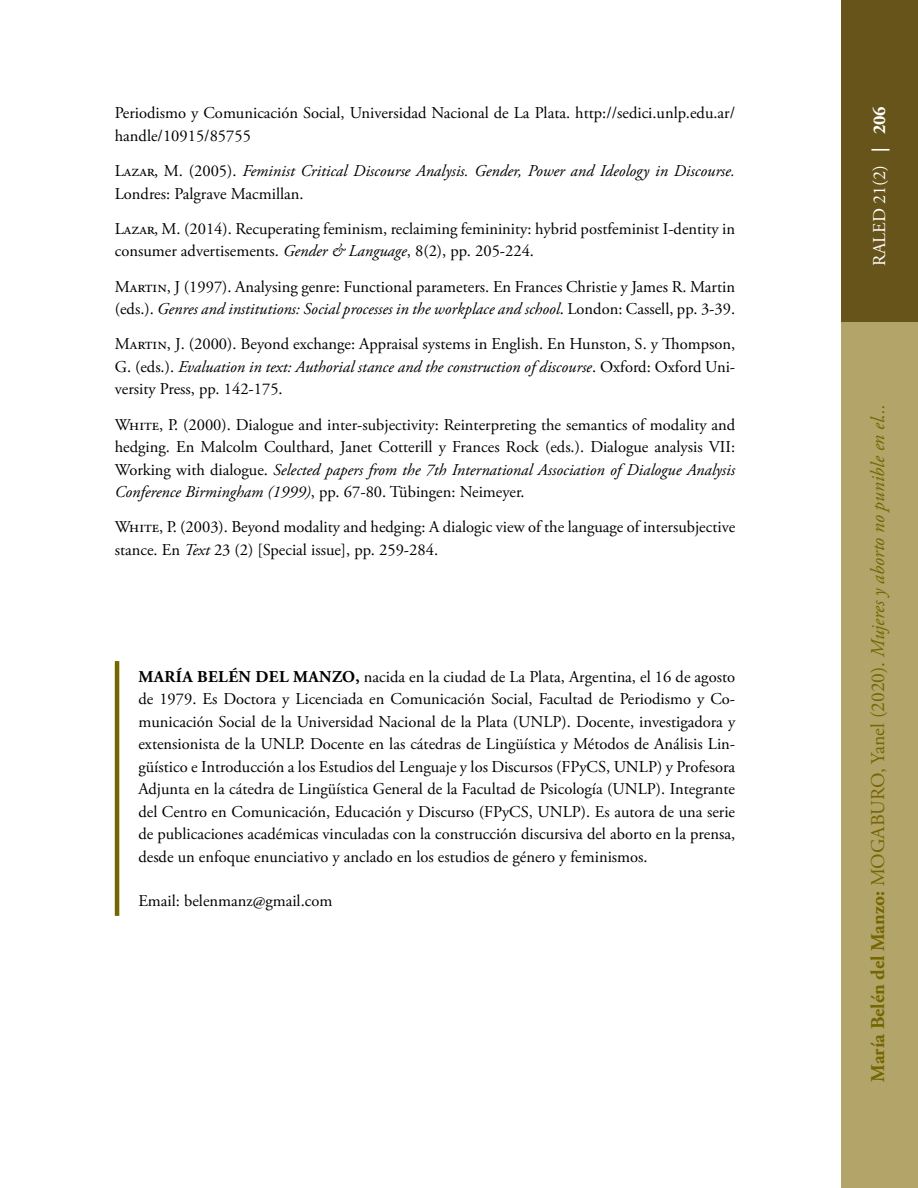
<style>
.page{position:relative;width:918px;height:1188px;background:#fff}
.page>*{position:absolute;margin:0;border:0;box-sizing:border-box;transform-origin:0 0}
.t1{font:italic 19.5px "Adobe Garamond Pro";color:#746600}
.t2{font:18px "Adobe Garamond Pro";color:#fff}
.t3{font:16.5px/22.5px "Adobe Garamond Pro";color:#000}
.t4{font:italic 16.5px/22.5px "Adobe Garamond Pro";color:#000}
.s1{font-style:normal}
.s2{font-style:italic}
.s3{font-weight:700}
.s4{font-weight:700;font-style:normal}
</style>
<div class="page">
<div style="left:841px;top:0;width:77px;height:1188px;background:#b3a46a"></div>
<div style="left:841px;top:0;width:77px;height:322px;background:#67541a"></div>
<hr style="left:115px;top:661px;width:4px;height:255px;background:#746600">
<p class="t3" style="left:115px;top:102px;width:622px">Periodismo y Comunicación Social, Universidad Nacional de La Plata. http://sedici.unlp.edu.ar/ handle/10915/85755</p>
<p class="t4" style="left:115px;top:160px;width:622px"><span class="s1">Lazar, M. (2005).</span> Feminist Critical Discourse Analysis. Gender, Power and Ideology in Discourse.<br><span class="s1">Londres: Palgrave Macmillan.</span></p>
<p class="t3" style="left:115px;top:218px;width:622px">Lazar, M. (2014). Recuperating feminism, reclaiming femininity: hybrid postfeminist I-dentity in consumer advertisements. <span class="s2">Gender &amp; Language</span>, 8(2), pp. 205-224.</p>
<p class="t3" style="left:115px;top:276px;width:622px">Martin, J (1997). Analysing genre: Functional parameters. En Frances Christie y James R. Martin (eds.). <span class="s2">Genres and institutions: Social processes in the workplace and school</span>. London: Cassell, pp. 3-39.</p>
<p class="t3" style="left:115px;top:333px;width:622px;text-align:justify">Martin, J. (2000). Beyond exchange: Appraisal systems in English. En Hunston, S. y Thompson, G. (eds.). <span class="s2">Evaluation in text: Authorial stance and the construction of discourse</span>. Oxford: Oxford Uni&shy;versity Press, pp. 142-175.</p>
<p class="t3" style="left:115px;top:414px;width:622px;text-align:justify">White, P. (2000). Dialogue and inter-subjectivity: Reinterpreting the semantics of modality and hedging. En Malcolm Coulthard, Janet Cotterill y Frances Rock (eds.). Dialogue analysis VII:<br>Working with dialogue. <span class="s2">Selected papers from the 7th International Association of Dialogue Analysis Conference Birmingham (1999)</span>, pp. 67-80. Tübingen: Neimeyer.</p>
<p class="t3" style="left:115px;top:516px;width:622px">White, P. (2003). Beyond modality and hedging: A dialogic view of the language of intersubjective stance. En <span class="s2">Text</span> 23 (2) [Special issue], pp. 259-284.</p>
<p class="t3" style="left:138px;top:666px;width:598px;text-align:justify"><span class="s3">MARÍA BELÉN DEL MANZO,</span> nacida en la ciudad de La Plata, Argentina, el 16 de agosto de 1979. Es Doctora y Licenciada en Comunicación Social, Facultad de Periodismo y Co&shy;municación Social de la Universidad Nacional de la Plata (UNLP). Docente, investigadora y extensionista de la UNLP. Docente en las cátedras de Lingüística y Métodos de Análisis Lin&shy;güístico e Introducción a los Estudios del Lenguaje y los Discursos (FPyCS, UNLP) y Profesora Adjunta en la cátedra de Lingüística General de la Facultad de Psicología (UNLP). Integrante del Centro en Comunicación, Educación y Discurso (FPyCS, UNLP). Es autora de una serie de publicaciones académicas vinculadas con la construcción discursiva del aborto en la prensa, desde un enfoque enunciativo y anclado en los estudios de género y feminismos.</p>
<p class="t3" style="left:138px;top:890px;width:196px">Email: belenmanz@gmail.com</p>
<p class="t2" style="left:869px;top:266px;width:161px;rotate:-90deg">RALED 21(2) <span class="s3">| 206</span></p>
<p class="t1" style="left:866px;top:1082px;width:679px;rotate:-90deg"><span class="s4">María Belén del Manzo:</span> <span class="s1">MOGABURO, Yanel (2020).</span> Mujeres y aborto no punible en el...</p>
</div>
